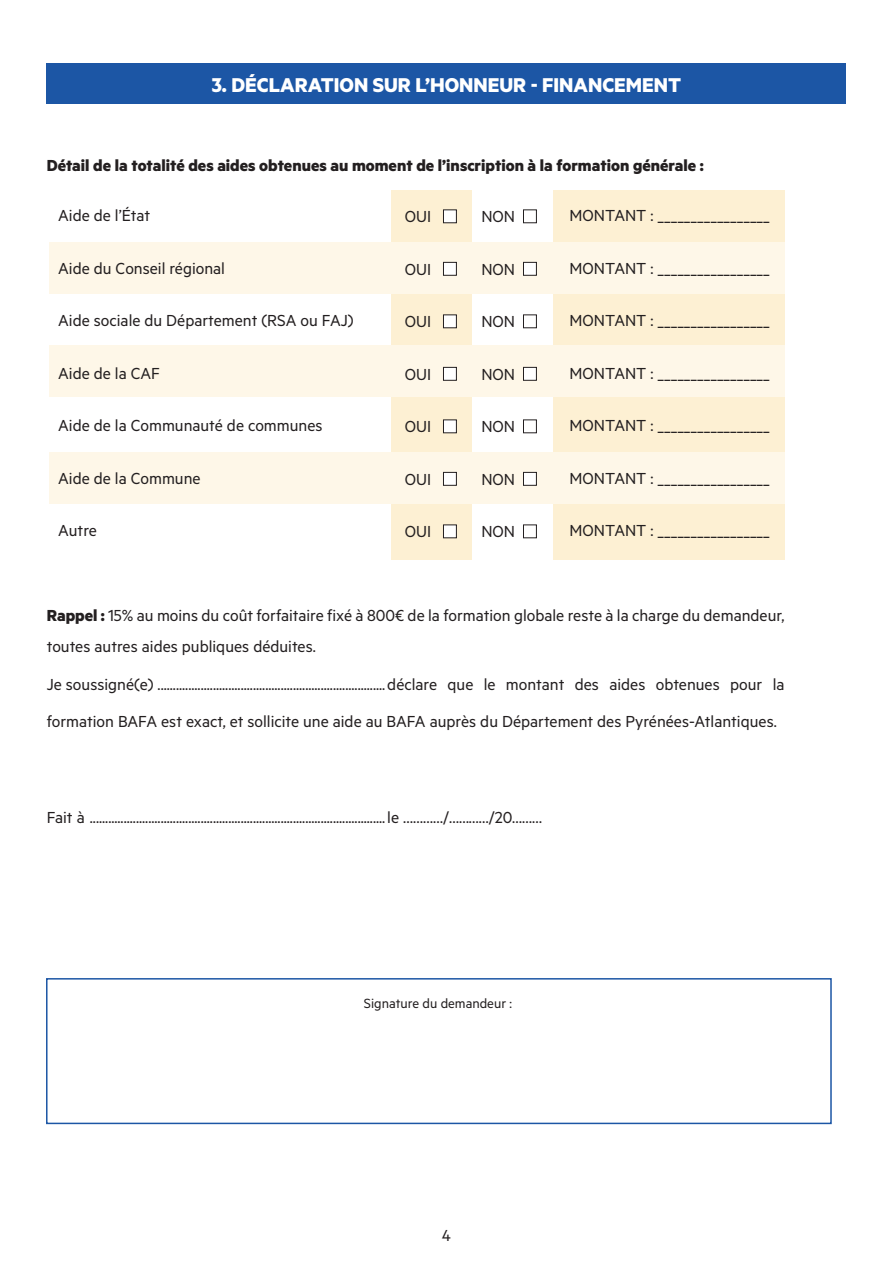
<style>
.page{position:relative;width:893px;height:1263px;background:#fff}
.page>*{position:absolute;margin:0;border:0;box-sizing:border-box;transform-origin:0 0}
.t1{font:700 22.5px "Metric";color:#fff}
.t2{font:18px/31.5px "Metric";color:#231f20}
.t3{font:700 18px "Metric";color:#231f20}
.t4{font:15px "Metric";color:#231f20}
.s1{font-weight:700}
</style>
<div class="page">
<div style="left:391px;top:190px;width:81px;height:369px;background:#fdf0d3"></div>
<div style="left:553px;top:190px;width:231px;height:369px;background:#fdf0d3"></div>
<div style="left:49px;top:243px;width:735px;height:51px;background:#fef7e8"></div>
<div style="left:49px;top:345px;width:735px;height:51px;background:#fef7e8"></div>
<div style="left:49px;top:453px;width:735px;height:51px;background:#fef7e8"></div>
<div style="left:443px;top:210px;width:13px;height:13px;background:#fff"></div>
<div style="left:443px;top:209px;width:14px;height:14px;border:1px solid #231f20"></div>
<div style="left:443px;top:262px;width:13px;height:13px;background:#fff"></div>
<div style="left:443px;top:262px;width:14px;height:14px;border:1px solid #231f20"></div>
<div style="left:443px;top:315px;width:13px;height:13px;background:#fff"></div>
<div style="left:443px;top:314px;width:14px;height:14px;border:1px solid #231f20"></div>
<div style="left:443px;top:367px;width:13px;height:13px;background:#fff"></div>
<div style="left:443px;top:367px;width:14px;height:14px;border:1px solid #231f20"></div>
<div style="left:443px;top:420px;width:13px;height:13px;background:#fff"></div>
<div style="left:443px;top:419px;width:14px;height:14px;border:1px solid #231f20"></div>
<div style="left:443px;top:472px;width:13px;height:13px;background:#fff"></div>
<div style="left:443px;top:472px;width:14px;height:14px;border:1px solid #231f20"></div>
<div style="left:443px;top:525px;width:13px;height:13px;background:#fff"></div>
<div style="left:443px;top:524px;width:14px;height:14px;border:1px solid #231f20"></div>
<div style="left:523px;top:209px;width:14px;height:14px;border:1px solid #231f20"></div>
<div style="left:523px;top:262px;width:13px;height:13px;background:#fff"></div>
<div style="left:523px;top:262px;width:14px;height:14px;border:1px solid #231f20"></div>
<div style="left:523px;top:314px;width:14px;height:14px;border:1px solid #231f20"></div>
<div style="left:523px;top:367px;width:13px;height:13px;background:#fff"></div>
<div style="left:523px;top:367px;width:14px;height:14px;border:1px solid #231f20"></div>
<div style="left:523px;top:419px;width:14px;height:14px;border:1px solid #231f20"></div>
<div style="left:523px;top:472px;width:13px;height:13px;background:#fff"></div>
<div style="left:523px;top:472px;width:14px;height:14px;border:1px solid #231f20"></div>
<div style="left:523px;top:524px;width:14px;height:14px;border:1px solid #231f20"></div>
<div style="left:47px;top:64px;width:799px;height:40px;background:#1c56a5"></div>
<div style="left:46px;top:978px;width:786px;height:146px;border:2px solid #1c56a5"></div>
<p class="t1" style="left:212px;top:71px;width:471px">3. DÉCLARATION SUR L’HONNEUR - FINANCEMENT</p>
<p class="t3" style="left:47px;top:154px;width:659px">Détail de la totalité des aides obtenues au moment de l’inscription à la formation générale :</p>
<p class="t2" style="left:58px;top:199px;width:93px">Aide de l’État</p>
<p class="t2" style="left:405px;top:200px;width:28px">OUI</p>
<p class="t2" style="left:481px;top:200px;width:35px">NON</p>
<p class="t2" style="left:58px;top:252px;width:168px">Aide du Conseil régional</p>
<p class="t2" style="left:58px;top:304px;width:297px">Aide sociale du Département (RSA ou FAJ)</p>
<p class="t2" style="left:58px;top:357px;width:103px">Aide de la CAF</p>
<p class="t2" style="left:405px;top:253px;width:28px">OUI</p>
<p class="t2" style="left:405px;top:305px;width:28px">OUI</p>
<p class="t2" style="left:405px;top:358px;width:28px">OUI</p>
<p class="t2" style="left:481px;top:253px;width:35px">NON</p>
<p class="t2" style="left:481px;top:305px;width:35px">NON</p>
<p class="t2" style="left:481px;top:358px;width:35px">NON</p>
<p class="t2" style="left:58px;top:409px;width:266px">Aide de la Communauté de communes</p>
<p class="t2" style="left:405px;top:410px;width:28px">OUI</p>
<p class="t2" style="left:481px;top:410px;width:35px">NON</p>
<p class="t2" style="left:58px;top:462px;width:144px">Aide de la Commune</p>
<p class="t2" style="left:405px;top:463px;width:28px">OUI</p>
<p class="t2" style="left:481px;top:463px;width:35px">NON</p>
<p class="t2" style="left:58px;top:514px;width:40px">Autre</p>
<p class="t2" style="left:405px;top:515px;width:28px">OUI</p>
<p class="t2" style="left:481px;top:515px;width:35px">NON</p>
<p class="t2" style="left:570px;top:199px;width:202px">MONTANT : _________________</p>
<p class="t2" style="left:570px;top:252px;width:202px">MONTANT : _________________</p>
<p class="t2" style="left:570px;top:304px;width:202px">MONTANT : _________________</p>
<p class="t2" style="left:570px;top:357px;width:202px">MONTANT : _________________</p>
<p class="t2" style="left:570px;top:409px;width:202px">MONTANT : _________________</p>
<p class="t2" style="left:570px;top:462px;width:202px">MONTANT : _________________</p>
<p class="t2" style="left:570px;top:514px;width:202px">MONTANT : _________________</p>
<p class="t2" style="left:47px;top:599px;width:739px"><span class="s1">Rappel :</span> 15% au moins du coût forfaitaire fixé à 800€ de la formation globale reste à la charge du demandeur, toutes autres aides publiques déduites.</p>
<p class="t2" style="left:47px;top:665px;width:739px;line-height:37.5px">Je soussigné(e) ..........................................................................déclare que le montant des aides obtenues pour la formation BAFA est exact, et sollicite une aide au BAFA auprès du Département des Pyrénées-Atlantiques.</p>
<p class="t2" style="left:47px;top:801px;width:497px">Fait à ................................................................................................le …………/…………/20………</p>
<p class="t4" style="left:364px;top:994px;width:150px">Signature du demandeur :</p>
<p class="t2" style="left:442px;top:1219px;width:11px">4</p>
</div>
